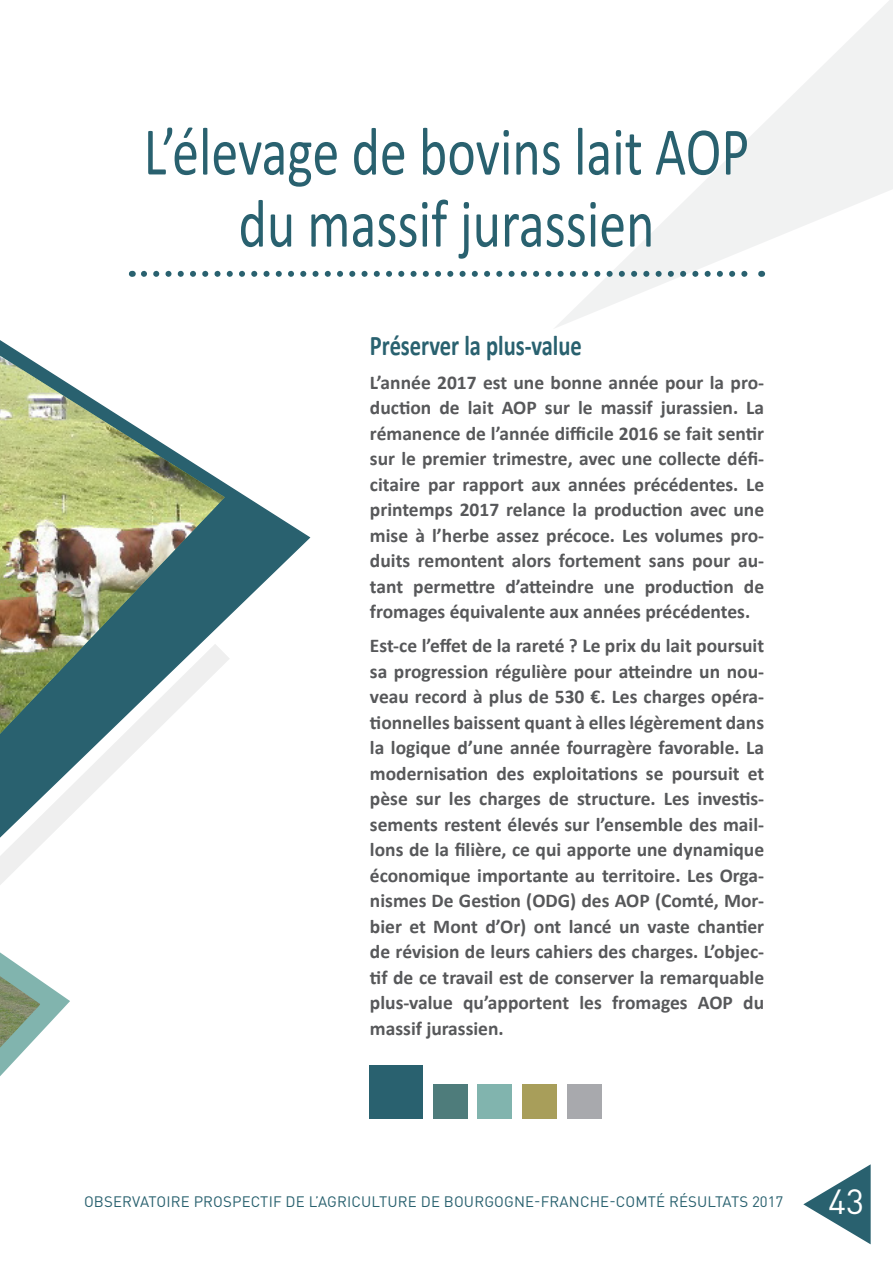
<style>
.page{position:relative;width:893px;height:1263px;background:#fff}
.page>*{position:absolute;margin:0;border:0;box-sizing:border-box;transform-origin:0 0}
.t1{font:68.55px "Calibri";color:#29616f;scale:.79 1}
.t2{font:34.5px "DIN Pro";color:#fff}
.t3{font:700 28.5px "Calibri";color:#29616f;scale:.79 1}
.t4{font:700 19.5px/25.5px "Calibri";color:#57585a;text-align:justify}
.t5{font:15px "DIN Pro";letter-spacing:.01em;color:#29616f}
</style>
<div class="page">
<svg style="left:803px;top:1164px;width:68px;height:80px"></svg>
<svg style="left:555px;top:0;width:338px;height:328px"></svg>
<svg style="left:0;top:340px;width:311px;height:480px"></svg>
<img style="left:0;top:356px;width:225px;height:378px">
<div style="left:370px;top:1065px;width:53px;height:53px;background:#29616f"></div>
<div style="left:477px;top:1084px;width:35px;height:34px;background:#81b4ae"></div>
<div style="left:434px;top:1084px;width:34px;height:34px;background:#4e7c7b"></div>
<div style="left:523px;top:1084px;width:34px;height:34px;background:#a89e5a"></div>
<div style="left:568px;top:1084px;width:34px;height:34px;background:#a8a9ad"></div>
<svg style="left:144px;top:271px;width:611px;height:6px"></svg>
<div style="left:54px;top:0;width:748px;height:72px;background:#fff"></div>
<svg style="left:0;top:820px;width:70px;height:256px"></svg>
<p class="t1" style="left:144px;top:108px;width:768px">L’élevage de bovins lait AOP</p>
<p class="t1" style="left:238px;top:180px;width:528px">du massif jurassien</p>
<p class="t3" style="left:370px;top:327px;width:270px">Préserver la plus-value</p>
<p class="t4" style="left:370px;top:370px;width:396px">L’année 2017 est une bonne année pour la pro&shy;duction de lait AOP sur le massif jurassien. La rémanence de l’année difficile 2016 se fait sentir sur le premier trimestre, avec une collecte défi&shy;citaire par rapport aux années précédentes. Le printemps 2017 relance la production avec une mise à l’herbe assez précoce. Les volumes pro&shy;duits remontent alors fortement sans pour au&shy;tant permettre d’atteindre une production de fromages équivalente aux années précédentes.</p>
<p class="t4" style="left:370px;top:633px;width:396px">Est-ce l’effet de la rareté ? Le prix du lait poursuit sa progression régulière pour atteindre un nou&shy;veau record à plus de 530 €. Les charges opéra&shy;tionnelles baissent quant à elles légèrement dans la logique d’une année fourragère favorable. La modernisation des exploitations se poursuit et pèse sur les charges de structure. Les investis&shy;sements restent élevés sur l’ensemble des mail&shy;lons de la filière, ce qui apporte une dynamique économique importante au territoire. Les Orga&shy;nismes De Gestion (ODG) des AOP (Comté, Mor&shy;bier et Mont d’Or) ont lancé un vaste chantier de révision de leurs cahiers des charges. L’objec&shy;tif de ce travail est de conserver la remarquable plus-value qu’apportent les fromages AOP du massif jurassien.</p>
<p class="t5" style="left:84px;top:1192px;width:701px">OBSERVATOIRE PROSPECTIF DE L’AGRICULTURE DE BOURGOGNE-FRANCHE-COMTÉ RÉSULTATS 2017</p>
<h2 class="t2" style="left:828px;top:1178px;width:38px">43</h2>
</div>
